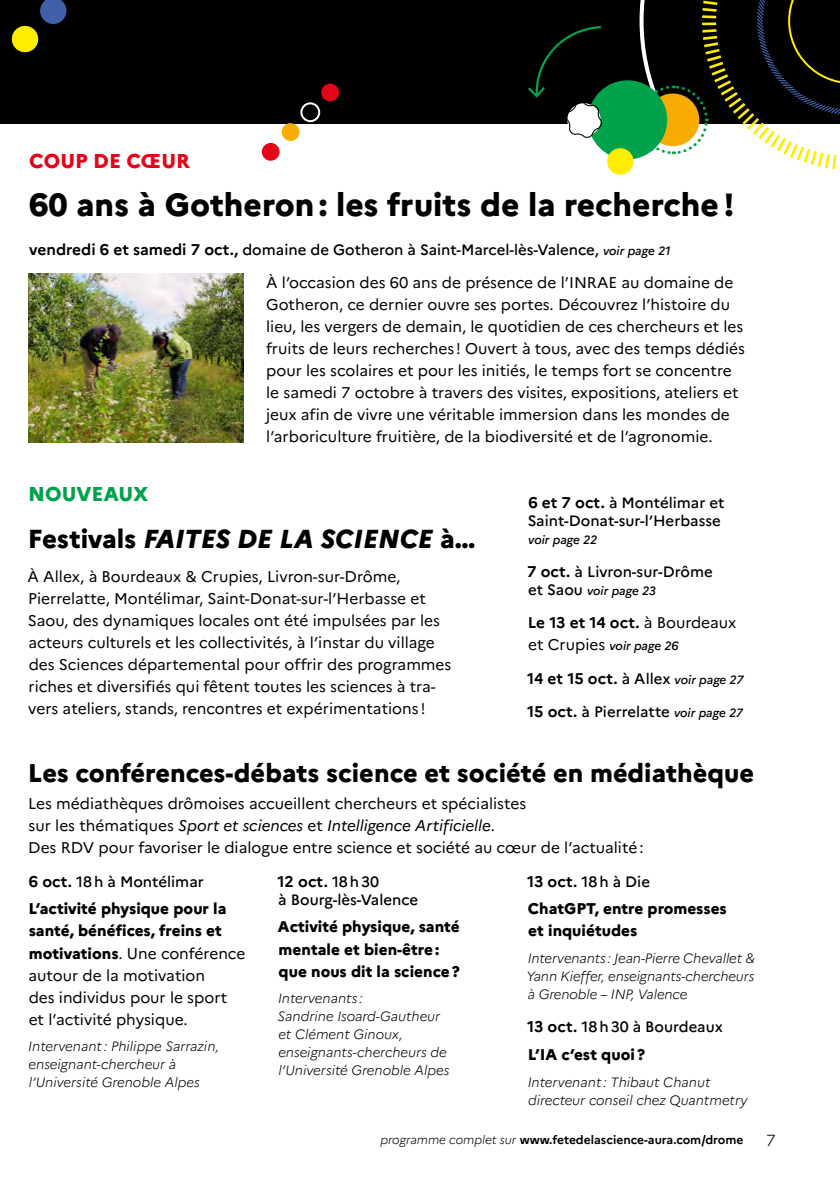
<style>
.page{position:relative;width:840px;height:1191px;background:#fff}
.page>*{position:absolute;margin:0;border:0;box-sizing:border-box;transform-origin:0 0}
.Titre{font:800 32px "Marianne";color:#000}
.Titre-2{font:italic 800 26px "Marianne";color:#000}
.Titre-3{font:800 25.6px "Marianne";color:#000}
.t1{font:800 20px "Marianne";color:#e3051a}
.t2{font:800 20px "Marianne";color:#00a24c}
.t3{font:300 16px "Marianne";color:#000}
.Texte{font:15.6px/22px "Marianne";color:#000}
.Texte-2{font:800 15.6px/22px "Marianne";color:#000}
.Dates_scolaires_in_event{font:700 15.6px "Marianne";color:#000}
.Dates_scolaires_in_event-2{font:500 15px/18px "Marianne";color:#000}
.Organisateur_VSU{font:italic 300 13.6px/18px "Marianne";color:#000}
.t4{font:700 12px "Marianne";color:#000}
.Dates_scolaires_in_event-3{font:italic 500 12px "Marianne";letter-spacing:-.005em;color:#000}
.s1{font-weight:700;font-size:15.6px}
.s2{font-style:italic;font-size:12px}
.s3{font-style:normal}
.s4{font-style:normal;font-size:15px}
.s5{font-weight:400}
.s6{font-weight:400;font-style:normal;font-size:15.6px}
.s7{font-weight:500;font-size:15px}
.s8{font-weight:500;font-style:italic;font-size:12px}
.s9{font-style:italic}
.s10{font-weight:800}
.s11{font-weight:300;font-style:italic}
</style>
<div class="page">
<div style="left:0;top:0;width:839px;height:123px;background:#000"></div>
<div style="left:262px;top:143px;width:17px;height:18px;background:#e3051a;border-radius:50%"></div>
<div style="left:321px;top:84px;width:18px;height:17px;background:#e3051a;border-radius:50%"></div>
<div style="left:281px;top:123px;width:18px;height:18px;background:#f8ab00;border-radius:50%"></div>
<div style="left:340px;top:63px;width:19px;height:20px;border:2px solid #000;border-radius:50%"></div>
<div style="left:300px;top:102px;width:20px;height:20px;border:2px solid #fff;border-radius:50%"></div>
<div style="left:587px;top:80px;width:79px;height:79px;background:#00a24c;border-radius:50%"></div>
<svg style="left:525px;top:26px;width:78px;height:112px"></svg>
<svg style="left:637px;top:0;width:202px;height:170px"></svg>
<div style="left:606px;top:148px;width:27px;height:27px;background:#ffed00;border-radius:50%"></div>
<div style="left:12px;top:26px;width:26px;height:26px;background:#ffed00;border-radius:50%"></div>
<svg style="left:40px;top:0;width:26px;height:24px"></svg>
<img style="left:28px;top:273px;width:215px;height:169px">
<p class="t1" style="left:29px;top:146px;width:162px">COUP DE CŒUR</p>
<p class="Titre" style="left:29px;top:180px;width:706px">60 ans à Gotheron : les fruits de la recherche !</p>
<p class="Dates_scolaires_in_event-2" style="left:29px;top:239px;width:642px"><span class="s1">vendredi 6 et samedi 7 oct.,</span> domaine de Gotheron à Saint-Marcel-lès-Valence, <span class="s2">voir page 21</span></p>
<p class="Texte" style="left:266px;top:270px;width:480px">À l’occasion des 60 ans de présence de l’INRAE au domaine de Gotheron, ce dernier ouvre ses portes. Découvrez l’histoire du lieu, les vergers de demain, le quotidien de ces chercheurs et les fruits de leurs recherches ! Ouvert à tous, avec des temps dédiés pour les scolaires et pour les initiés, le temps fort se concentre le samedi 7 octobre à travers des visites, expositions, ateliers et jeux afin de vivre une véritable immersion dans les mondes de l’arboriculture fruitière, de la biodiversité et de l’agronomie.</p>
<p class="t2" style="left:28px;top:478px;width:122px">NOUVEAUX</p>
<p class="Titre-2" style="left:28px;top:519px;width:448px"><span class="s3">Festivals</span> FAITES DE LA SCIENCE <span class="s3">à…</span></p>
<p class="Texte" style="left:27px;top:564px;width:425px">À Allex, à Bourdeaux &amp; Crupies, Livron-sur-Drôme, Pierrelatte, Montélimar, Saint‑Donat‑sur‑l’Herbasse et Saou, des dynamiques locales ont été impulsées par les acteurs culturels et les collectivités, à l’instar du village des Sciences départemental pour offrir des programmes riches et diversifiés qui fêtent toutes les sciences à tra&shy;vers ateliers, stands, rencontres et expérimentations !</p>
<p class="Dates_scolaires_in_event-2" style="left:527px;top:492px;width:198px"><span class="s1">6 et 7 oct.</span> à Montélimar et<br>Saint‑Donat‑sur‑l’Herbasse</p>
<p class="Dates_scolaires_in_event-3" style="left:528px;top:530px;width:71px">voir page 22</p>
<p class="Dates_scolaires_in_event-2" style="left:527px;top:561px;width:187px"><span class="s1">7 oct.</span> à Livron-sur-Drôme</p>
<p class="Dates_scolaires_in_event-3" style="left:528px;top:581px;width:129px"><span class="s4">et Saou</span> voir page 23</p>
<p class="Dates_scolaires_in_event" style="left:527px;top:611px;width:210px">Le 13 et 14 oct. <span class="s5">à Bourdeaux</span></p>
<p class="Dates_scolaires_in_event-3" style="left:528px;top:637px;width:152px"><span class="s6">et Crupies</span> voir page 26</p>
<p class="Dates_scolaires_in_event" style="left:527px;top:666px;width:218px">14 et 15 oct. <span class="s7">à Allex</span> <span class="s8">voir page 27</span></p>
<p class="Dates_scolaires_in_event-2" style="left:527px;top:701px;width:217px"><span class="s1">15 oct.</span> à Pierrelatte <span class="s2">voir page 27</span></p>
<p class="Titre-3" style="left:28px;top:753px;width:727px">Les conférences-débats science et société en médiathèque</p>
<p class="Texte" style="left:28px;top:791px;width:616px">Les médiathèques drômoises accueillent chercheurs et spécialistes<br>sur les thématiques <span class="s9">Sport et sciences</span> et <span class="s9">Intelligence Artificielle</span>.<br>Des RDV pour favoriser le dialogue entre science et société au cœur de l’actualité :</p>
<p class="Dates_scolaires_in_event-2" style="left:29px;top:871px;width:176px"><span class="s1">6 oct.</span> 18 h à Montélimar</p>
<p class="Texte" style="left:28px;top:896px;width:218px"><span class="s10">L’activité physique pour la santé, bénéfices, freins et motivations</span>. Une conférence autour de la motivation<br>des individus pour le sport et l’activité physique.</p>
<p class="Organisateur_VSU" style="left:28px;top:1036px;width:192px">Intervenant : Philippe Sarrazin, enseignant-chercheur à l’Université Grenoble Alpes</p>
<p class="Dates_scolaires_in_event-2" style="left:527px;top:871px;width:124px"><span class="s1">13 oct.</span> 18 h à Die</p>
<p class="Texte-2" style="left:527px;top:896px;width:200px">ChatGPT, entre promesses et inquiétudes</p>
<p class="Organisateur_VSU" style="left:526px;top:948px;width:230px;text-align:justify">Intervenants : Jean-Pierre Chevallet &amp; Yann Kieffer, enseignants-chercheurs à Grenoble – INP, Valence</p>
<p class="Dates_scolaires_in_event-2" style="left:527px;top:1016px;width:197px"><span class="s1">13 oct.</span> 18 h 30 à Bourdeaux</p>
<p class="Texte-2" style="left:527px;top:1042px;width:119px">L’IA c’est quoi ?</p>
<p class="Organisateur_VSU" style="left:527px;top:1071px;width:221px">Intervenant : Thibaut Chanut directeur conseil chez Quantmetry</p>
<p class="t4" style="left:380px;top:1130px;width:364px"><span class="s11">programme complet sur</span> www.fetedelascience-aura.com/drome</p>
<p class="t3" style="left:765px;top:1128px;width:11px">7</p>
<p class="Dates_scolaires_in_event" style="left:277px;top:869px;width:103px">12 oct. <span class="s7">18 h 30</span></p>
<p class="Dates_scolaires_in_event-2" style="left:278px;top:889px;width:141px">à Bourg-lès-Valence</p>
<p class="Texte-2" style="left:277px;top:914px;width:184px">Activité physique, santé mentale et bien-être : que nous dit la science ?</p>
<p class="Organisateur_VSU" style="left:277px;top:988px;width:173px">Intervenants :<br>Sandrine Isoard-Gautheur et Clément Ginoux, enseignants-chercheurs de l’Université Grenoble Alpes</p>
</div>
